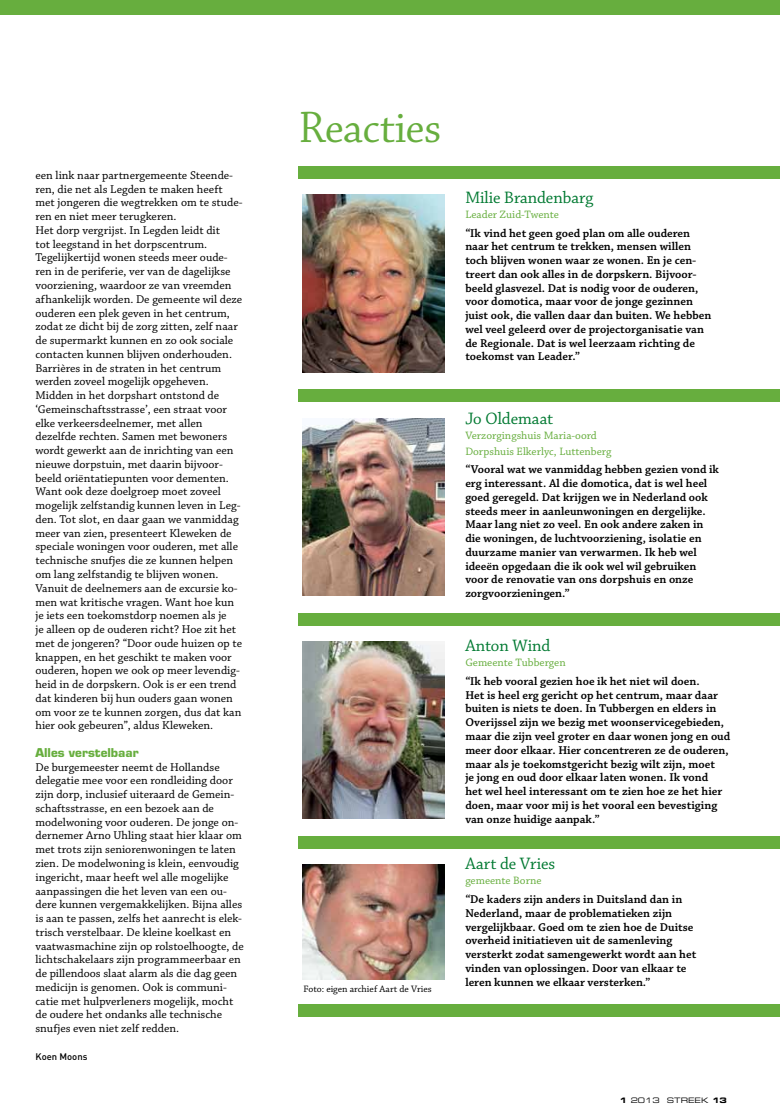
<style>
.page{position:relative;width:780px;height:1117px;background:#fff}
.page>*{position:absolute;margin:0;border:0;box-sizing:border-box;transform-origin:0 0}
.t1{font:46.88px "Chaparral MM 390 37";letter-spacing:-.045em;color:#67ae3e}
.t2{font:17.5px "Chaparral MM 390 14";letter-spacing:-.02em;color:#007931}
.t3{font:11.88px/13.8px "Chaparral MM 390 9";letter-spacing:.005em;color:#000}
.t4{font:11.88px/13.8px "Chaparral MM 580 9";letter-spacing:.025em;color:#000}
.t5{font:700 11.88px "Eurostile";color:#67ae3e}
.t6{font:11.25px/15px "Chaparral MM 390 9";letter-spacing:.01em;color:#67ae3e}
.t7{font:9.75px "Chaparral Pro";color:#000}
.t8{font:9.5px "DIN Medium Alternate";color:#000}
.t9{font:7.5px "Eurostile Extended Two";color:#000}
.s1{font-family:"Eurostile Bold Extended Two"}
</style>
<div class="page">
<div style="left:0;top:0;width:780px;height:14px;background:#67ae3e"></div>
<img style="left:302px;top:195px;width:142px;height:177px">
<img style="left:302px;top:418px;width:142px;height:177px">
<img style="left:302px;top:641px;width:142px;height:177px">
<img style="left:302px;top:864px;width:142px;height:115px">
<div style="left:299px;top:166px;width:481px;height:13px;background:#67ae3e"></div>
<div style="left:299px;top:389px;width:481px;height:13px;background:#67ae3e"></div>
<div style="left:299px;top:612px;width:481px;height:13px;background:#67ae3e"></div>
<div style="left:299px;top:836px;width:481px;height:12px;background:#67ae3e"></div>
<div style="left:299px;top:1004px;width:481px;height:13px;background:#67ae3e"></div>
<p class="t3" style="left:35px;top:168px;width:208px">een link naar partnergemeente Steende&shy;ren, die net als Legden te maken heeft met jongeren die wegtrekken om te stude&shy;ren en niet meer terugkeren.<br>Het dorp vergrijst. In Legden leidt dit<br>tot leegstand in het dorpscentrum.<br>Tegelijkertijd wonen steeds meer oude&shy;ren in de periferie, ver van de dagelijkse voorziening, waardoor ze van vreemden afhankelijk worden. De gemeente wil deze ouderen een plek geven in het centrum, zodat ze dicht bij de zorg zitten, zelf naar de supermarkt kunnen en zo ook sociale contacten kunnen blijven onderhouden.<br>Barrières in de straten in het centrum werden zoveel mogelijk opgeheven.<br>Midden in het dorpshart ontstond de ‘Gemeinschaftsstrasse’, een straat voor elke verkeersdeelnemer, met allen dezelfde rechten. Samen met bewoners wordt gewerkt aan de inrichting van een nieuwe dorpstuin, met daarin bijvoor&shy;beeld oriëntatiepunten voor dementen.<br>Want ook deze doelgroep moet zoveel mogelijk zelfstandig kunnen leven in Leg&shy;den. Tot slot, en daar gaan we vanmiddag meer van zien, presenteert Kleweken de speciale woningen voor ouderen, met alle technische snufjes die ze kunnen helpen om lang zelfstandig te blijven wonen.<br>Vanuit de deelnemers aan de excursie ko&shy;men wat kritische vragen. Want hoe kun je iets een toekomstdorp noemen als je<br>je alleen op de ouderen richt? Hoe zit het met de jongeren? “Door oude huizen op te knappen, en het geschikt te maken voor ouderen, hopen we ook op meer levendig&shy;heid in de dorpskern. Ook is er een trend dat kinderen bij hun ouders gaan wonen om voor ze te kunnen zorgen, dus dat kan hier ook gebeuren”, aldus Kleweken.</p>
<p class="t5" style="left:35px;top:745px;width:105px">Alles verstelbaar</p>
<p class="t3" style="left:35px;top:759px;width:210px">De burgemeester neemt de Hollandse delegatie mee voor een rondleiding door zijn dorp, inclusief uiteraard de Gemein&shy;schaftsstrasse, en een bezoek aan de modelwoning voor ouderen. De jonge on&shy;dernemer Arno Uhling staat hier klaar om met trots zijn seniorenwoningen te laten zien. De modelwoning is klein, eenvoudig ingericht, maar heeft wel alle mogelijke aanpassingen die het leven van een ou&shy;dere kunnen vergemakkelijken. Bijna alles is aan te passen, zelfs het aanrecht is elek&shy;trisch verstelbaar. De kleine koelkast en vaatwasmachine zijn op rolstoelhoogte, de lichtschakelaars zijn programmeerbaar en de pillendoos slaat alarm als die dag geen medicijn is genomen. Ook is communi&shy;catie met hulpverleners mogelijk, mocht de oudere het ondanks alle technische snufjes even niet zelf redden.</p>
<p class="t8" style="left:35px;top:1049px;width:54px">Koen Moons</p>
<h1 class="t1" style="left:299px;top:100px;width:145px">Reacties</h1>
<p class="t7" style="left:303px;top:983px;width:130px">Foto: eigen archief Aart de Vries</p>
<h2 class="t2" style="left:465px;top:187px;width:130px">Milie Brandenbarg</h2>
<p class="t6" style="left:465px;top:207px;width:95px">Leader Zuid-Twente</p>
<p class="t4" style="left:465px;top:226px;width:247px">“Ik vind het geen goed plan om alle ouderen naar het centrum te trekken, mensen willen toch blijven wonen waar ze wonen. En je cen&shy;treert dan ook alles in de dorpskern. Bijvoor&shy;beeld glasvezel. Dat is nodig voor de ouderen, voor domotica, maar voor de jonge gezinnen juist ook, die vallen daar dan buiten. We hebben wel veel geleerd over de projectorganisatie van de Regionale. Dat is wel leerzaam richting de toekomst van Leader.”</p>
<h2 class="t2" style="left:465px;top:409px;width:90px">Jo Oldemaat</h2>
<p class="t6" style="left:465px;top:428px;width:148px">Verzorgingshuis Maria-oord<br>Dorpshuis Elkerlyc, Luttenberg</p>
<p class="t4" style="left:465px;top:462px;width:255px">“Vooral wat we vanmiddag hebben gezien vond ik erg interessant. Al die domotica, dat is wel heel goed geregeld. Dat krijgen we in Nederland ook steeds meer in aanleunwoningen en dergelijke.<br>Maar lang niet zo veel. En ook andere zaken in die woningen, de luchtvoorziening, isolatie en duurzame manier van verwarmen. Ik heb wel ideeën opgedaan die ik ook wel wil gebruiken voor de renovatie van ons dorpshuis en onze zorgvoorzieningen.”</p>
<h2 class="t2" style="left:465px;top:635px;width:87px">Anton Wind</h2>
<p class="t6" style="left:465px;top:655px;width:102px">Gemeente Tubbergen</p>
<p class="t4" style="left:465px;top:674px;width:266px">“Ik heb vooral gezien hoe ik het niet wil doen.<br>Het is heel erg gericht op het centrum, maar daar buiten is niets te doen. In Tubbergen en elders in Overijssel zijn we bezig met woonservicegebieden, maar die zijn veel groter en daar wonen jong en oud meer door elkaar. Hier concentreren ze de ouderen, maar als je toekomstgericht bezig wilt zijn, moet<br>je jong en oud door elkaar laten wonen. Ik vond<br>het wel heel interessant om te zien hoe ze het hier doen, maar voor mij is het vooral een bevestiging van onze huidige aanpak.”</p>
<h2 class="t2" style="left:465px;top:853px;width:92px">Aart de Vries</h2>
<p class="t6" style="left:465px;top:873px;width:78px">gemeente Borne</p>
<p class="t4" style="left:465px;top:892px;width:232px">“De kaders zijn anders in Duitsland dan in Nederland, maar de problematieken zijn vergelijkbaar. Goed om te zien hoe de Duitse overheid initiatieven uit de samenleving versterkt zodat samengewerkt wordt aan het vinden van oplossingen. Door van elkaar te leren kunnen we elkaar versterken.”</p>
<p class="t9" style="left:619px;top:1094px;width:109px"><span class="s1">1</span> 2013 STREEK <span class="s1">13</span></p>
</div>
